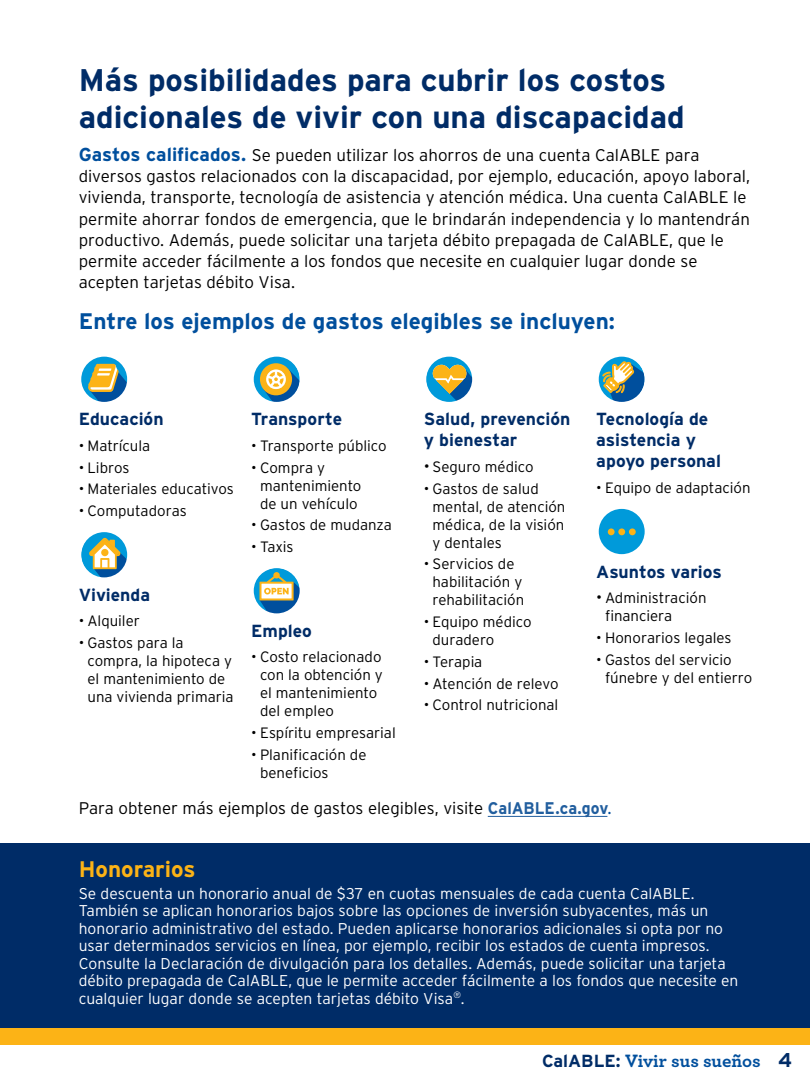
<style>
.page{position:relative;width:810px;height:1080px;background:#fff}
.page>*{position:absolute;margin:0;border:0;box-sizing:border-box;transform-origin:0 0}
.Headline_B__25{font:700 31.25px/37.5px "Interstate";color:#002c67}
.Subhead_18{font:700 22.5px "Interstate";color:#004f9d}
.Subhead_18-2{font:700 22.5px "Interstate";color:#fcb316}
.t1{font:700 18.75px "Archer";color:#004f9d}
.Subhead_14{font:700 17.5px/21px "Interstate";color:#002c67}
.Copy__13_5{font:300 16.88px/21.2px "Interstate";color:#000}
.Copy__13_18{font:300 15.62px/17.5px "Interstate";color:#fff}
.t2{font:300 15px/18px "Interstate";color:#000}
.s1{font-weight:700;font-size:18.75px;color:#004f9d}
.s2{font-size:16.25px}
.s3{font-weight:700;color:#215e9e}
.s4{font-size:18.75px;color:#004f9d}
.s5{font-family:"Interstate";font-size:17.5px;color:#002c67}
.s6{font-family:"Interstate";font-size:20px;color:#002c67}
</style>
<div class="page">
<svg style="left:80px;top:356px;width:48px;height:47px"></svg>
<svg style="left:88px;top:364px;width:39px;height:37px"></svg>
<div style="left:79px;top:354px;width:51px;height:50px;border:2px solid #fff;border-radius:50%"></div>
<svg style="left:82px;top:533px;width:45px;height:44px"></svg>
<div style="left:101px;top:549px;width:8px;height:7px;background:#fcb316;border-radius:50%"></div>
<div style="left:79px;top:530px;width:51px;height:50px;border:2px solid #fff;border-radius:50%"></div>
<svg style="left:252px;top:355px;width:48px;height:48px"></svg>
<svg style="left:260px;top:363px;width:39px;height:38px"></svg>
<div style="left:251px;top:354px;width:51px;height:50px;border:2px solid #fff;border-radius:50%"></div>
<svg style="left:253px;top:568px;width:47px;height:47px"></svg>
<svg style="left:259px;top:572px;width:40px;height:41px"></svg>
<div style="left:251px;top:566px;width:51px;height:50px;border:2px solid #fff;border-radius:50%"></div>
<svg style="left:426px;top:355px;width:47px;height:48px"></svg>
<svg style="left:433px;top:364px;width:39px;height:37px"></svg>
<div style="left:424px;top:354px;width:51px;height:50px;border:2px solid #fff;border-radius:50%"></div>
<svg style="left:599px;top:357px;width:45px;height:44px"></svg>
<div style="left:596px;top:354px;width:51px;height:50px;border:2px solid #fff;border-radius:50%"></div>
<svg style="left:599px;top:509px;width:45px;height:45px"></svg>
<div style="left:608px;top:528px;width:7px;height:7px;background:#fcb316;border-radius:50%"></div>
<div style="left:618px;top:528px;width:7px;height:7px;background:#fcb316;border-radius:50%"></div>
<div style="left:629px;top:528px;width:7px;height:7px;background:#fcb316;border-radius:50%"></div>
<div style="left:596px;top:506px;width:51px;height:51px;border:2px solid #fff;border-radius:50%"></div>
<hr style="left:488px;top:816px;width:119px;height:1px;background:#215e9e">
<div style="left:0;top:844px;width:810px;height:184px;background:#002c67"></div>
<div style="left:0;top:1028px;width:810px;height:16px;background:#fcb316"></div>
<h3 class="Headline_B__25" style="left:79px;top:61px;width:608px">Más posibilidades para cubrir los costos adicionales de vivir con una discapacidad</h3>
<p class="Copy__13_5" style="left:79px;top:144px;width:673px"><span class="s1">Gastos calificados.</span> Se pueden utilizar los ahorros de una cuenta CalABLE para diversos gastos relacionados con la discapacidad, por ejemplo, educación, apoyo laboral, vivienda, transporte, tecnología de asistencia y atención médica. Una cuenta CalABLE le permite ahorrar fondos de emergencia, que le brindarán independencia y lo mantendrán productivo. Además, puede solicitar una tarjeta débito prepagada de CalABLE, que le permite acceder fácilmente a los fondos que necesite en cualquier lugar donde se acepten tarjetas débito Visa.</p>
<h4 class="Subhead_18" style="left:79px;top:309px;width:538px">Entre los ejemplos de gastos elegibles se incluyen:</h4>
<p class="Subhead_14" style="left:79px;top:409px;width:86px">Educación</p>
<p class="t2" style="left:79px;top:437px;width:73px">• Matrícula</p>
<p class="t2" style="left:79px;top:458px;width:52px">• Libros</p>
<p class="t2" style="left:79px;top:480px;width:157px">• Materiales educativos</p>
<p class="t2" style="left:79px;top:502px;width:110px">• Computadoras</p>
<p class="Subhead_14" style="left:79px;top:584px;width:73px">Vivienda</p>
<p class="t2" style="left:79px;top:612px;width:63px">• Alquiler</p>
<p class="t2" style="left:88px;top:634px;width:148px;text-indent:-9px">• Gastos para la compra, la hipoteca y el mantenimiento de una vivienda primaria</p>
<p class="Subhead_14" style="left:251px;top:409px;width:93px">Transporte</p>
<p class="t2" style="left:251px;top:437px;width:137px">• Transporte público</p>
<p class="t2" style="left:260px;top:458px;width:103px;text-indent:-9px">• Compra y mantenimiento de un vehículo</p>
<p class="t2" style="left:251px;top:516px;width:142px">• Gastos de mudanza</p>
<p class="t2" style="left:251px;top:538px;width:44px">• Taxis</p>
<p class="Subhead_14" style="left:251px;top:620px;width:62px">Empleo</p>
<p class="t2" style="left:260px;top:648px;width:124px;text-indent:-9px">• Costo relacionado con la obtención y el mantenimiento del empleo</p>
<p class="t2" style="left:251px;top:724px;width:146px">• Espíritu empresarial</p>
<p class="t2" style="left:260px;top:746px;width:108px;text-indent:-9px">• Planificación de beneficios</p>
<p class="Subhead_14" style="left:424px;top:409px;width:148px">Salud, prevención y bienestar</p>
<p class="t2" style="left:424px;top:458px;width:111px"><span class="s2">•</span> Seguro médico</p>
<p class="t2" style="left:432px;top:479px;width:134px;text-indent:-9px">• Gastos de salud mental, de atención médica, de la visión y dentales</p>
<p class="t2" style="left:432px;top:555px;width:93px;text-indent:-9px">• Servicios de habilitación y rehabilitación</p>
<p class="t2" style="left:432px;top:613px;width:101px;text-indent:-9px">• Equipo médico duradero</p>
<p class="t2" style="left:424px;top:653px;width:60px">• Terapia</p>
<p class="t2" style="left:424px;top:674px;width:136px">• Atención de relevo</p>
<p class="t2" style="left:424px;top:696px;width:136px">• Control nutricional</p>
<p class="Subhead_14" style="left:596px;top:409px;width:126px">Tecnología de asistencia y apoyo personal</p>
<p class="t2" style="left:596px;top:479px;width:156px">• Equipo de adaptación</p>
<p class="Subhead_14" style="left:596px;top:561px;width:127px">Asuntos varios</p>
<p class="t2" style="left:605px;top:589px;width:103px;text-indent:-9px"><span class="s2">•</span> Administración financiera</p>
<p class="t2" style="left:596px;top:629px;width:137px">• Honorarios legales</p>
<p class="t2" style="left:605px;top:650px;width:149px;text-indent:-9px">• Gastos del servicio fúnebre y del entierro</p>
<p class="Copy__13_5" style="left:79px;top:797px;width:534px">Para obtener más ejemplos de gastos elegibles, visite <span class="s3">CalABLE.ca.gov</span><span class="s4">.</span></p>
<h4 class="Subhead_18-2" style="left:79px;top:857px;width:118px">Honorarios</h4>
<p class="Copy__13_18" style="left:79px;top:884px;width:661px">Se descuenta un honorario anual de $37 en cuotas mensuales de cada cuenta CalABLE.<br>También se aplican honorarios bajos sobre las opciones de inversión subyacentes, más un honorario administrativo del estado. Pueden aplicarse honorarios adicionales si opta por no usar determinados servicios en línea, por ejemplo, recibir los estados de cuenta impresos.<br>Consulte la Declaración de divulgación para los detalles. Además, puede solicitar una tarjeta débito prepagada de CalABLE, que le permite acceder fácilmente a los fondos que necesite en cualquier lugar donde se acepten tarjetas débito Visa<sup>®</sup>.</p>
<p class="t1" style="left:542px;top:1049px;width:251px"><span class="s5">CalABLE:</span> Vivir sus sueños <span class="s6">4</span></p>
</div>
